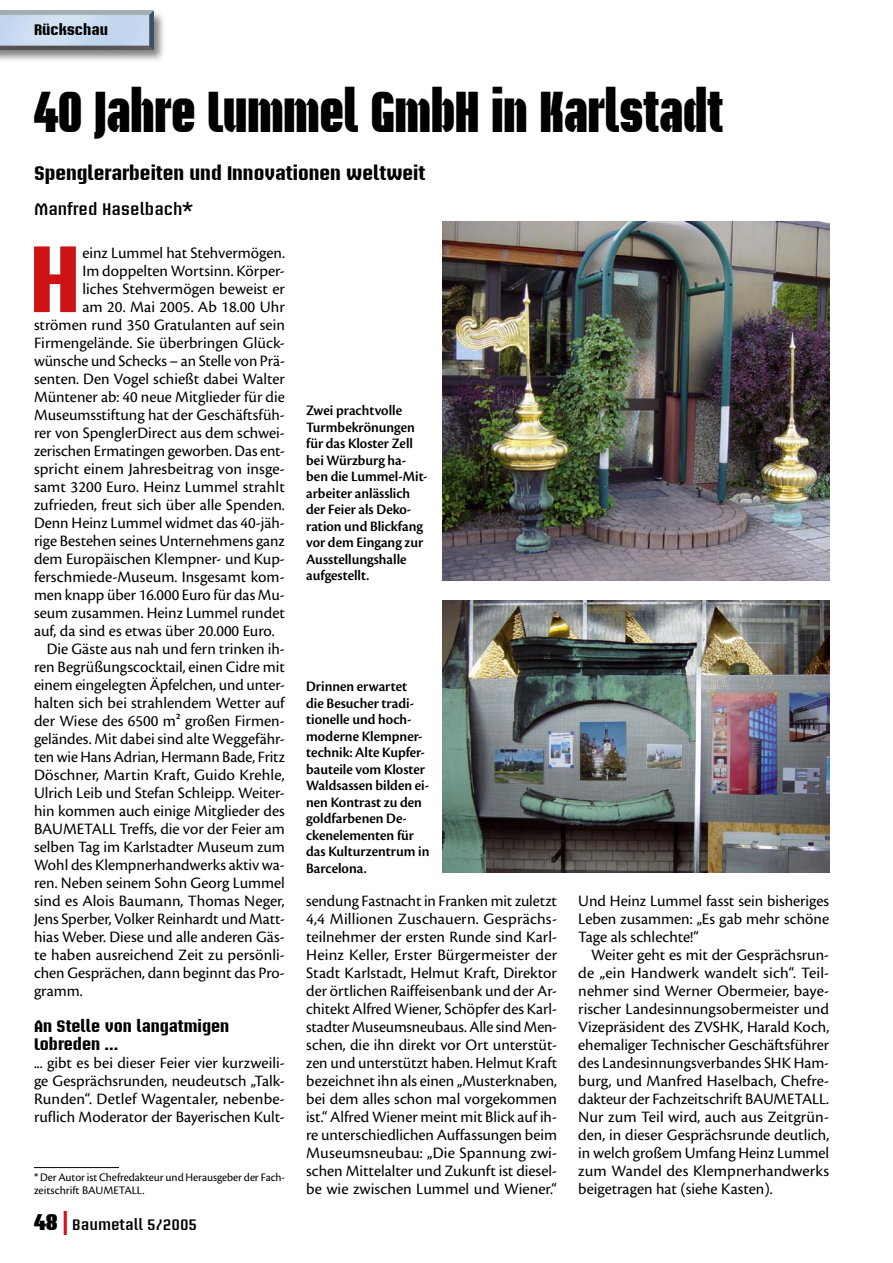
<style>
.page{position:relative;width:893px;height:1263px;background:#fff}
.page>*{position:absolute;margin:0;border:0;box-sizing:border-box;transform-origin:0 0}
.t1{font:700 93px "Briem Akademi Std";color:#cd1316}
.t2{font:900 57px "Briem Akademi Std";color:#000;scale:.8 1}
.t3{font:700 19.5px "Briem Akademi Std";color:#000}
.t4{font:16.5px/18px "Cronos Pro";color:#000;text-align:justify}
.t5{font:700 16.5px/18px "Briem Akademi Std";color:#000}
.t6{font:600 16.5px "Briem Akademi Std";color:#000}
.t7{font:15px/16.5px "Cronos Pro Semibold Disp";color:#000}
.t8{font:600 15px "Briem Akademi Std";color:#000}
.t9{font:700 15px "Briem Akademi Std";color:#000}
.t10{font:12px/13.5px "Cronos Pro";letter-spacing:-.005em;color:#000}
.s1{font-weight:900;font-size:22.5px}
.s2{font-size:24px;color:#cd1316}
</style>
<div class="page">
<div style="left:0;top:9px;width:168px;height:54px;background:#000;opacity:.5"></div>
<img style="left:0;top:11px;width:153px;height:38px">
<hr style="left:34px;top:1167px;width:85px;height:1px;background:#000">
<img style="left:442px;top:222px;width:387px;height:358px">
<img style="left:442px;top:600px;width:387px;height:272px">
<p class="t9" style="left:34px;top:22px;width:75px">Rückschau</p>
<h2 class="t2" style="left:34px;top:80px;width:863px">40 Jahre Lummel GmbH in Karlstadt</h2>
<p class="t3" style="left:34px;top:162px;width:393px">Spenglerarbeiten und Innovationen weltweit</p>
<p class="t6" style="left:34px;top:200px;width:160px">Manfred Haselbach*</p>
<h1 class="t1" style="left:29px;top:227px;width:53px">H</h1>
<p class="t4" style="left:82px;top:244px;width:204px">einz Lummel hat Stehvermögen.</p>
<p class="t4" style="left:82px;top:262px;width:204px">Im doppelten Wortsinn. Körper-</p>
<p class="t4" style="left:82px;top:280px;width:204px">liches Stehvermögen beweist er</p>
<p class="t4" style="left:82px;top:298px;width:204px">am 20. Mai 2005. Ab 18.00 Uhr</p>
<p class="t4" style="left:34px;top:316px;width:252px">strömen rund 350 Gratulanten auf sein</p>
<p class="t4" style="left:34px;top:334px;width:252px">Firmengelände. Sie überbringen Glück-</p>
<p class="t4" style="left:34px;top:352px;width:252px">wünsche und Schecks – an Stelle von Prä-</p>
<p class="t4" style="left:34px;top:370px;width:252px">senten. Den Vogel schießt dabei Walter</p>
<p class="t4" style="left:34px;top:388px;width:252px">Müntener ab: 40 neue Mitglieder für die</p>
<p class="t4" style="left:34px;top:406px;width:252px">Museumsstiftung hat der Geschäftsfüh-</p>
<p class="t4" style="left:34px;top:424px;width:252px">rer von SpenglerDirect aus dem schwei-</p>
<p class="t4" style="left:34px;top:442px;width:252px">zerischen Ermatingen geworben. Das ent-</p>
<p class="t4" style="left:34px;top:460px;width:252px">spricht einem Jahresbeitrag von insge-</p>
<p class="t4" style="left:34px;top:478px;width:252px">samt 3200 Euro. Heinz Lummel strahlt</p>
<p class="t4" style="left:34px;top:496px;width:252px">zufrieden, freut sich über alle Spenden.</p>
<p class="t4" style="left:34px;top:514px;width:252px">Denn Heinz Lummel widmet das 40-jäh-</p>
<p class="t4" style="left:34px;top:532px;width:252px">rige Bestehen seines Unternehmens ganz</p>
<p class="t4" style="left:34px;top:550px;width:252px">dem Europäischen Klempner- und Kup-</p>
<p class="t4" style="left:34px;top:568px;width:252px">ferschmiede-Museum. Insgesamt kom-</p>
<p class="t4" style="left:34px;top:586px;width:252px">men knapp über 16.000 Euro für das Mu-</p>
<p class="t4" style="left:34px;top:604px;width:252px">seum zusammen. Heinz Lummel rundet</p>
<p class="t4" style="left:34px;top:622px;width:242px">auf, da sind es etwas über 20.000 Euro.</p>
<p class="t4" style="left:47px;top:640px;width:240px">Die Gäste aus nah und fern trinken ih-</p>
<p class="t4" style="left:34px;top:658px;width:252px">ren Begrüßungscocktail, einen Cidre mit</p>
<p class="t4" style="left:34px;top:676px;width:252px">einem eingelegten Äpfelchen, und unter-</p>
<p class="t4" style="left:34px;top:694px;width:252px">halten sich bei strahlendem Wetter auf</p>
<p class="t4" style="left:34px;top:712px;width:252px">der Wiese des 6500 m² großen Firmen-</p>
<p class="t4" style="left:34px;top:730px;width:252px">geländes. Mit dabei sind alte Weggefähr-</p>
<p class="t4" style="left:34px;top:748px;width:253px">ten wie Hans Adrian, Hermann Bade, Fritz</p>
<p class="t4" style="left:34px;top:766px;width:252px">Döschner, Martin Kraft, Guido Krehle,</p>
<p class="t4" style="left:34px;top:784px;width:252px">Ulrich Leib und Stefan Schleipp. Weiter-</p>
<p class="t4" style="left:34px;top:802px;width:252px">hin kommen auch einige Mitglieder des</p>
<p class="t4" style="left:34px;top:820px;width:252px">BAUMETALL Treffs, die vor der Feier am</p>
<p class="t4" style="left:34px;top:838px;width:252px">selben Tag im Karlstadter Museum zum</p>
<p class="t4" style="left:34px;top:856px;width:252px">Wohl des Klempnerhandwerks aktiv wa-</p>
<p class="t4" style="left:34px;top:874px;width:252px">ren. Neben seinem Sohn Georg Lummel</p>
<p class="t4" style="left:34px;top:892px;width:252px">sind es Alois Baumann, Thomas Neger,</p>
<p class="t4" style="left:34px;top:910px;width:252px">Jens Sperber, Volker Reinhardt und Matt-</p>
<p class="t4" style="left:34px;top:928px;width:252px">hias Weber. Diese und alle anderen Gäs-</p>
<p class="t4" style="left:34px;top:946px;width:252px">te haben ausreichend Zeit zu persönli-</p>
<p class="t4" style="left:34px;top:964px;width:252px">chen Gesprächen, dann beginnt das Pro-</p>
<p class="t4" style="left:34px;top:982px;width:50px">gramm.</p>
<p class="t5" style="left:34px;top:1017px;width:197px">An Stelle von langatmigen<br>Lobreden ...</p>
<p class="t4" style="left:34px;top:1054px;width:252px">... gibt es bei dieser Feier vier kurzweili&shy;ge Gesprächsrunden, neudeutsch „Talk-Runden“. Detlef Wagentaler, nebenbe&shy;ruflich Moderator der Bayerischen Kult-</p>
<p class="t10" style="left:34px;top:1170px;width:252px">* Der Autor ist Chefredakteur und Herausgeber der Fach&shy;zeitschrift BAUMETALL.</p>
<p class="t8" style="left:34px;top:1216px;width:165px"><span class="s1">48</span> <span class="s2">|</span> Baumetall 5/2005</p>
<p class="t7" style="left:306px;top:403px;width:123px">Zwei prachtvolle<br>Turmbekrönungen für das Kloster Zell bei Würzburg ha&shy;ben die Lummel-Mit&shy;arbeiter anlässlich der Feier als Deko&shy;ration und Blickfang vor dem Eingang zur<br>Ausstellungshalle aufgestellt.</p>
<p class="t7" style="left:306px;top:678px;width:125px">Drinnen erwartet<br>die Besucher tradi&shy;tionelle und hoch&shy;moderne Klempner&shy;technik: Alte Kupfer&shy;bauteile vom Kloster<br>Waldsassen bilden ei&shy;nen Kontrast zu den goldfarbenen De&shy;ckenelementen für das Kulturzentrum in<br>Barcelona.</p>
<p class="t4" style="left:306px;top:892px;width:253px">sendung Fastnacht in Franken mit zuletzt 4,4 Millionen Zuschauern. Gesprächs&shy;teilnehmer der ersten Runde sind Karl-Heinz Keller, Erster Bürgermeister der Stadt Karlstadt, Helmut Kraft, Direktor der örtlichen Raiffeisenbank und der Ar&shy;chitekt Alfred Wiener, Schöpfer des Karl&shy;stadter Museumsneubaus. Alle sind Men&shy;schen, die ihn direkt vor Ort unterstüt&shy;zen und unterstützt haben. Helmut Kraft bezeichnet ihn als einen „Musterknaben, bei dem alles schon mal vorgekommen ist.“ Alfred Wiener meint mit Blick auf ih&shy;re unterschiedlichen Auffassungen beim Museumsneubau: „Die Spannung zwi&shy;schen Mittelalter und Zukunft ist diesel&shy;be wie zwischen Lummel und Wiener.“</p>
<p class="t4" style="left:578px;top:892px;width:252px">Und Heinz Lummel fasst sein bisheriges Leben zusammen: „Es gab mehr schöne Tage als schlechte!“</p>
<p class="t4" style="left:578px;top:946px;width:252px;text-indent:13px">Weiter geht es mit der Gesprächsrun&shy;de „ein Handwerk wandelt sich“. Teil&shy;nehmer sind Werner Obermeier, baye&shy;rischer Landesinnungsobermeister und Vizepräsident des ZVSHK, Harald Koch, ehemaliger Technischer Geschäftsführer des Landesinnungsverbandes SHK Ham&shy;burg, und Manfred Haselbach, Chefre&shy;dakteur der Fachzeitschrift BAUMETALL.<br>Nur zum Teil wird, auch aus Zeitgrün&shy;den, in dieser Gesprächsrunde deutlich, in welch großem Umfang Heinz Lummel zum Wandel des Klempnerhandwerks beigetragen hat (siehe Kasten).</p>
</div>
